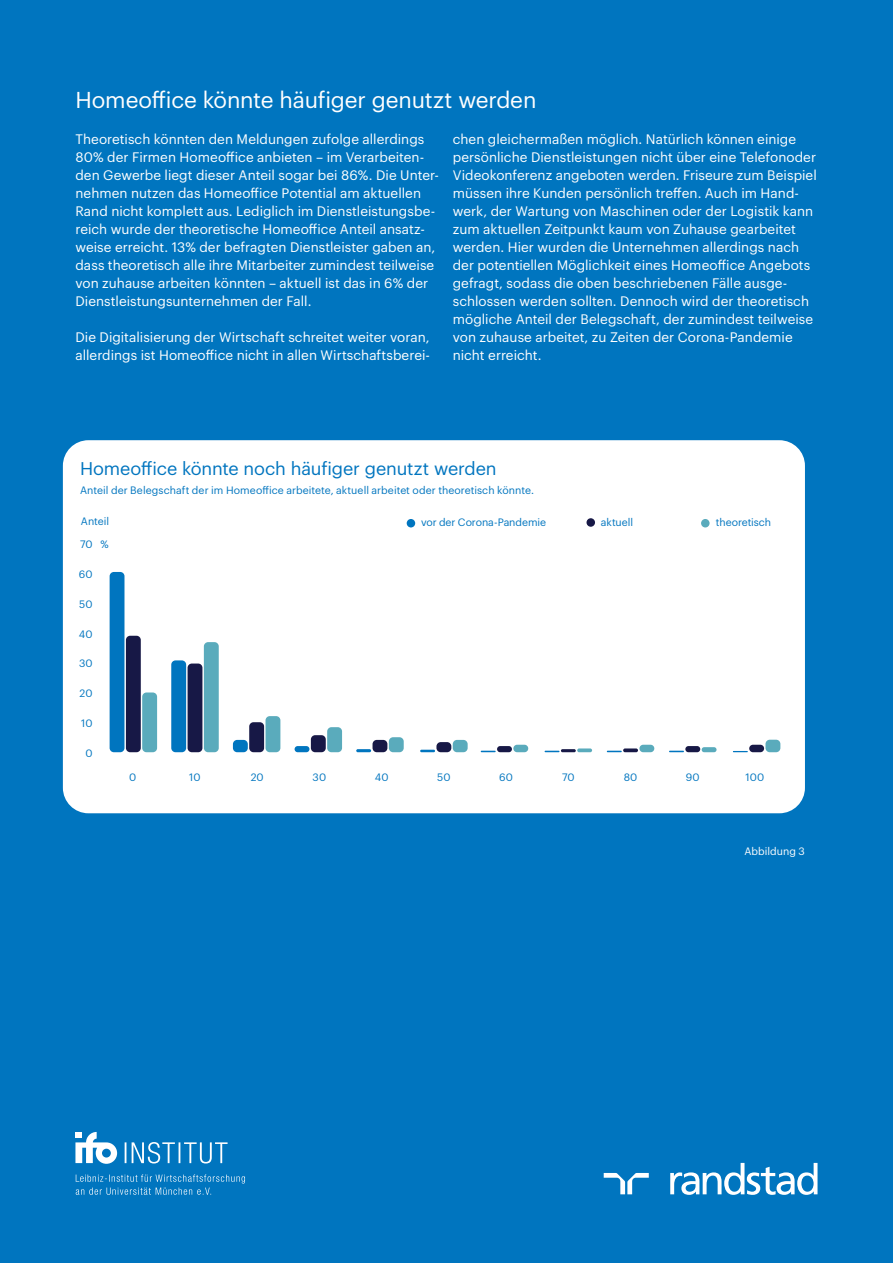
<style>
.page{position:relative;width:893px;height:1263px;background:#0075bf}
.page>*{position:absolute;margin:0;border:0;box-sizing:border-box;transform-origin:0 0}
.t1{font:22.5px "Graphik LCG";letter-spacing:-.005em;color:#fff}
.t2{font:18px "Graphik LCG";letter-spacing:-.005em;color:#0075bf}
.t3{font:13.5px/18px "Graphik LCG";letter-spacing:.005em;color:#fff}
.t4{font:10.5px "Graphik LCG";letter-spacing:.005em;color:#0075bf}
.t5{font:10.5px "Graphik LCG";letter-spacing:.005em;color:#fff}
</style>
<div class="page">
<div style="left:63px;top:440px;width:742px;height:373px;background:#fff;border-radius:26px"></div>
<svg style="left:604px;top:1173px;width:45px;height:21px"></svg>
<svg style="left:670px;top:1163px;width:147px;height:32px"></svg>
<div style="left:407px;top:519px;width:8px;height:8px;background:#0075bf;border-radius:50%"></div>
<div style="left:586px;top:518px;width:9px;height:9px;background:#171846;border-radius:50%"></div>
<div style="left:701px;top:519px;width:9px;height:8px;background:#5aabbc;border-radius:50%"></div>
<div style="left:110px;top:572px;width:14px;height:180px;background:#0075bf;border-radius:4px"></div>
<div style="left:233px;top:740px;width:15px;height:12px;background:#0075bf;border-radius:4px"></div>
<hr style="left:356px;top:749px;width:15px;height:3px;background:#0075bf;border-radius:2px">
<svg style="left:420px;top:750px;width:15px;height:2px"></svg>
<svg style="left:733px;top:751px;width:15px;height:1px"></svg>
<svg style="left:481px;top:751px;width:15px;height:1px"></svg>
<svg style="left:669px;top:751px;width:15px;height:1px"></svg>
<svg style="left:607px;top:751px;width:15px;height:1px"></svg>
<svg style="left:545px;top:751px;width:14px;height:1px"></svg>
<div style="left:171px;top:660px;width:15px;height:92px;background:#0075bf;border-radius:4px"></div>
<div style="left:295px;top:746px;width:14px;height:6px;background:#0075bf;border-radius:3px"></div>
<div style="left:126px;top:636px;width:15px;height:116px;background:#171846;border-radius:4px"></div>
<div style="left:249px;top:722px;width:15px;height:30px;background:#171846;border-radius:4px"></div>
<div style="left:373px;top:740px;width:14px;height:12px;background:#171846;border-radius:4px"></div>
<div style="left:436px;top:742px;width:15px;height:10px;background:#171846;border-radius:4px"></div>
<div style="left:749px;top:745px;width:15px;height:7px;background:#171846;border-radius:4px"></div>
<div style="left:497px;top:746px;width:15px;height:6px;background:#171846;border-radius:3px"></div>
<div style="left:685px;top:746px;width:15px;height:6px;background:#171846;border-radius:3px"></div>
<svg style="left:623px;top:748px;width:15px;height:4px"></svg>
<hr style="left:561px;top:749px;width:15px;height:3px;background:#171846;border-radius:2px">
<div style="left:188px;top:663px;width:14px;height:89px;background:#171846;border-radius:4px"></div>
<div style="left:311px;top:735px;width:15px;height:17px;background:#171846;border-radius:4px"></div>
<div style="left:142px;top:692px;width:15px;height:60px;background:#5aabbc;border-radius:4px"></div>
<div style="left:266px;top:716px;width:14px;height:36px;background:#5aabbc;border-radius:4px"></div>
<div style="left:389px;top:737px;width:15px;height:15px;background:#5aabbc;border-radius:4px"></div>
<div style="left:453px;top:740px;width:15px;height:12px;background:#5aabbc;border-radius:4px"></div>
<div style="left:765px;top:740px;width:15px;height:12px;background:#5aabbc;border-radius:4px"></div>
<div style="left:513px;top:745px;width:15px;height:7px;background:#5aabbc;border-radius:4px"></div>
<div style="left:702px;top:747px;width:14px;height:5px;background:#5aabbc;border-radius:3px"></div>
<div style="left:639px;top:745px;width:15px;height:7px;background:#5aabbc;border-radius:4px"></div>
<svg style="left:577px;top:748px;width:15px;height:4px"></svg>
<div style="left:204px;top:642px;width:15px;height:110px;background:#5aabbc;border-radius:4px"></div>
<div style="left:327px;top:727px;width:15px;height:25px;background:#5aabbc;border-radius:4px"></div>
<svg style="left:125px;top:1142px;width:103px;height:21px"></svg>
<svg style="left:75px;top:1132px;width:42px;height:32px"></svg>
<svg style="left:76px;top:1174px;width:169px;height:21px"></svg>
<h1 class="t1" style="left:75px;top:83px;width:462px">Homeoffice könnte häufiger genutzt werden</h1>
<p class="t3" style="left:75px;top:129px;width:365px">Theoretisch könnten den Meldungen zufolge allerdings 80% der Firmen Homeoffice anbieten – im Verarbeiten&shy;den Gewerbe liegt dieser Anteil sogar bei 86%. Die Unter&shy;nehmen nutzen das Homeoffice Potential am aktuellen Rand nicht komplett aus. Lediglich im Dienstleistungsbe&shy;reich wurde der theoretische Homeoffice Anteil ansatz&shy;weise erreicht. 13% der befragten Dienstleister gaben an, dass theoretisch alle ihre Mitarbeiter zumindest teilweise von zuhause arbeiten könnten – aktuell ist das in 6% der Dienstleistungsunternehmen der Fall.</p>
<p class="t3" style="left:75px;top:327px;width:356px">Die Digitalisierung der Wirtschaft schreitet weiter voran, allerdings ist Homeoffice nicht in allen Wirtschaftsberei-</p>
<p class="t3" style="left:453px;top:129px;width:366px">chen gleichermaßen möglich. Natürlich können einige persönliche Dienstleistungen nicht über eine Telefonoder Videokonferenz angeboten werden. Friseure zum Beispiel müssen ihre Kunden persönlich treffen. Auch im Hand&shy;werk, der Wartung von Maschinen oder der Logistik kann zum aktuellen Zeitpunkt kaum von Zuhause gearbeitet werden. Hier wurden die Unternehmen allerdings nach der potentiellen Möglichkeit eines Homeoffice Angebots gefragt, sodass die oben beschriebenen Fälle ausge&shy;schlossen werden sollten. Dennoch wird der theoretisch mögliche Anteil der Belegschaft, der zumindest teilweise von zuhause arbeitet, zu Zeiten der Corona-Pandemie nicht erreicht.</p>
<h2 class="t2" style="left:80px;top:455px;width:418px">Homeoffice könnte noch häufiger genutzt werden</h2>
<p class="t4" style="left:80px;top:483px;width:455px">Anteil der Belegschaft der im Homeoffice arbeitete, aktuell arbeitet oder theoretisch könnte.</p>
<p class="t4" style="left:81px;top:514px;width:30px">Anteil</p>
<p class="t4" style="left:80px;top:536px;width:14px">70</p>
<p class="t4" style="left:79px;top:566px;width:15px">60</p>
<p class="t4" style="left:79px;top:596px;width:15px">50</p>
<p class="t4" style="left:79px;top:626px;width:15px">40</p>
<p class="t4" style="left:79px;top:656px;width:15px">30</p>
<p class="t4" style="left:80px;top:686px;width:15px">20</p>
<p class="t4" style="left:81px;top:715px;width:13px">10</p>
<p class="t4" style="left:86px;top:745px;width:9px">0</p>
<p class="t4" style="left:100px;top:536px;width:10px">%</p>
<p class="t4" style="left:421px;top:515px;width:127px">vor der Corona-Pandemie</p>
<p class="t4" style="left:601px;top:515px;width:34px">aktuell</p>
<p class="t4" style="left:716px;top:515px;width:57px">theoretisch</p>
<p class="t4" style="left:129px;top:769px;width:9px">0</p>
<p class="t4" style="left:189px;top:769px;width:13px">10</p>
<p class="t4" style="left:251px;top:769px;width:15px">20</p>
<p class="t4" style="left:313px;top:769px;width:15px">30</p>
<p class="t4" style="left:375px;top:769px;width:15px">40</p>
<p class="t4" style="left:437px;top:769px;width:15px">50</p>
<p class="t4" style="left:499px;top:769px;width:15px">60</p>
<p class="t4" style="left:562px;top:769px;width:14px">70</p>
<p class="t4" style="left:624px;top:769px;width:15px">80</p>
<p class="t4" style="left:686px;top:769px;width:15px">90</p>
<p class="t4" style="left:746px;top:769px;width:20px">100</p>
<p class="t5" style="left:744px;top:844px;width:62px">Abbildung 3</p>
</div>
